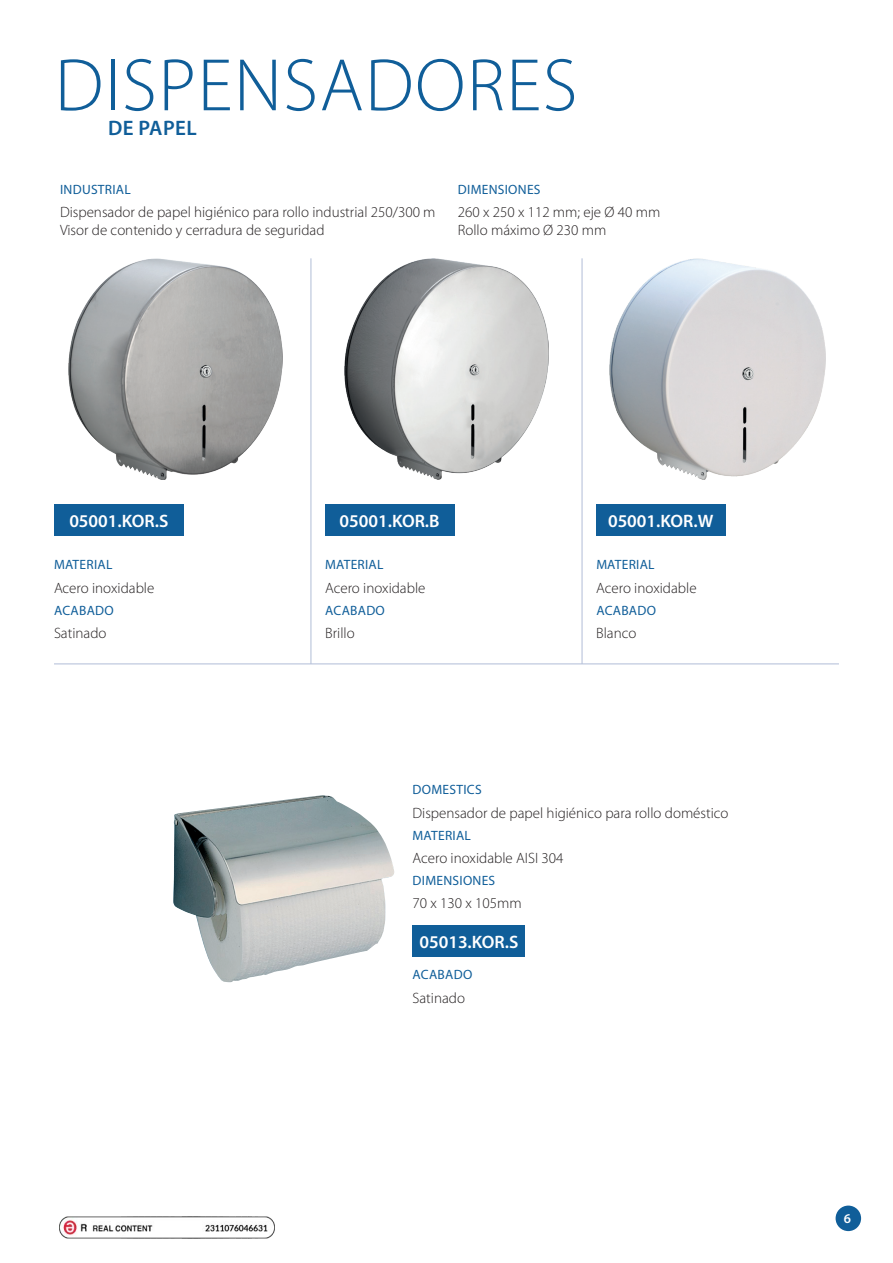
<style>
.page{position:relative;width:893px;height:1263px;background:#fff}
.page>*{position:absolute;margin:0;border:0;box-sizing:border-box;transform-origin:0 0}
.t1{font:300 75px "Myriad Pro";letter-spacing:.02em;color:#105e99}
.t2{font:600 21px "Myriad Pro";letter-spacing:.02em;color:#105e99}
.t3{font:600 18px "Myriad Pro";color:#fff}
.t4{font:300 15px/18px "Myriad Pro";color:#231f20}
.t5{font:13.5px "Myriad Pro";letter-spacing:.02em;color:#105e99}
.t6{font:600 13.5px "Myriad Pro";color:#fff}
</style>
<div class="page">
<div style="left:836px;top:1205px;width:25px;height:26px;background:#105e99;border-radius:50%"></div>
<img style="left:68px;top:258px;width:215px;height:221px">
<img style="left:344px;top:258px;width:204px;height:221px">
<img style="left:609px;top:258px;width:217px;height:221px">
<div style="left:54px;top:504px;width:130px;height:32px;background:#105e99"></div>
<div style="left:325px;top:504px;width:129px;height:32px;background:#105e99"></div>
<div style="left:596px;top:504px;width:129px;height:32px;background:#105e99"></div>
<hr style="left:311px;top:258px;width:1px;height:406px;background:#b1bdd7">
<hr style="left:582px;top:258px;width:1px;height:406px;background:#b1bdd7">
<img style="left:173px;top:795px;width:221px;height:187px">
<div style="left:412px;top:925px;width:113px;height:32px;background:#105e99"></div>
<hr style="left:54px;top:663px;width:785px;height:1px;background:#b1bdd7">
<img style="left:59px;top:1217px;width:216px;height:21px">
<h1 class="t1" style="left:55px;top:40px;width:524px">DISPENSADORES</h1>
<h2 class="t2" style="left:108px;top:115px;width:90px">DE PAPEL</h2>
<p class="t5" style="left:60px;top:181px;width:72px">INDUSTRIAL</p>
<p class="t4" style="left:60px;top:203px;width:377px">Dispensador de papel higiénico para rollo industrial 250/300 m<br>Visor de contenido y cerradura de seguridad</p>
<p class="t5" style="left:458px;top:181px;width:84px">DIMENSIONES</p>
<p class="t4" style="left:458px;top:203px;width:204px">260 x 250 x 112 mm; eje Ø 40 mm<br>Rollo máximo Ø 230 mm</p>
<p class="t3" style="left:69px;top:509px;width:101px">05001.KOR.S</p>
<p class="t3" style="left:340px;top:509px;width:102px">05001.KOR.B</p>
<p class="t3" style="left:608px;top:509px;width:107px">05001.KOR.W</p>
<p class="t5" style="left:54px;top:556px;width:60px">MATERIAL</p>
<p class="t4" style="left:54px;top:578px;width:102px">Acero inoxidable</p>
<p class="t5" style="left:54px;top:602px;width:61px">ACABADO</p>
<p class="t4" style="left:54px;top:624px;width:54px">Satinado</p>
<p class="t5" style="left:325px;top:556px;width:60px">MATERIAL</p>
<p class="t4" style="left:325px;top:578px;width:102px">Acero inoxidable</p>
<p class="t5" style="left:325px;top:602px;width:61px">ACABADO</p>
<p class="t4" style="left:325px;top:624px;width:31px">Brillo</p>
<p class="t5" style="left:596px;top:556px;width:60px">MATERIAL</p>
<p class="t4" style="left:596px;top:578px;width:102px">Acero inoxidable</p>
<p class="t5" style="left:596px;top:602px;width:61px">ACABADO</p>
<p class="t4" style="left:596px;top:624px;width:42px">Blanco</p>
<p class="t5" style="left:413px;top:781px;width:71px">DOMESTICS</p>
<p class="t4" style="left:412px;top:803px;width:318px">Dispensador de papel higiénico para rollo doméstico</p>
<p class="t5" style="left:413px;top:827px;width:60px">MATERIAL</p>
<p class="t4" style="left:412px;top:849px;width:153px">Acero inoxidable AISI 304</p>
<p class="t5" style="left:413px;top:872px;width:84px">DIMENSIONES</p>
<p class="t4" style="left:412px;top:894px;width:111px">70 x 130 x 105mm</p>
<p class="t3" style="left:419px;top:930px;width:100px">05013.KOR.S</p>
<p class="t5" style="left:413px;top:966px;width:61px">ACABADO</p>
<p class="t4" style="left:412px;top:988px;width:54px">Satinado</p>
<p class="t6" style="left:844px;top:1210px;width:9px">6</p>
</div>
